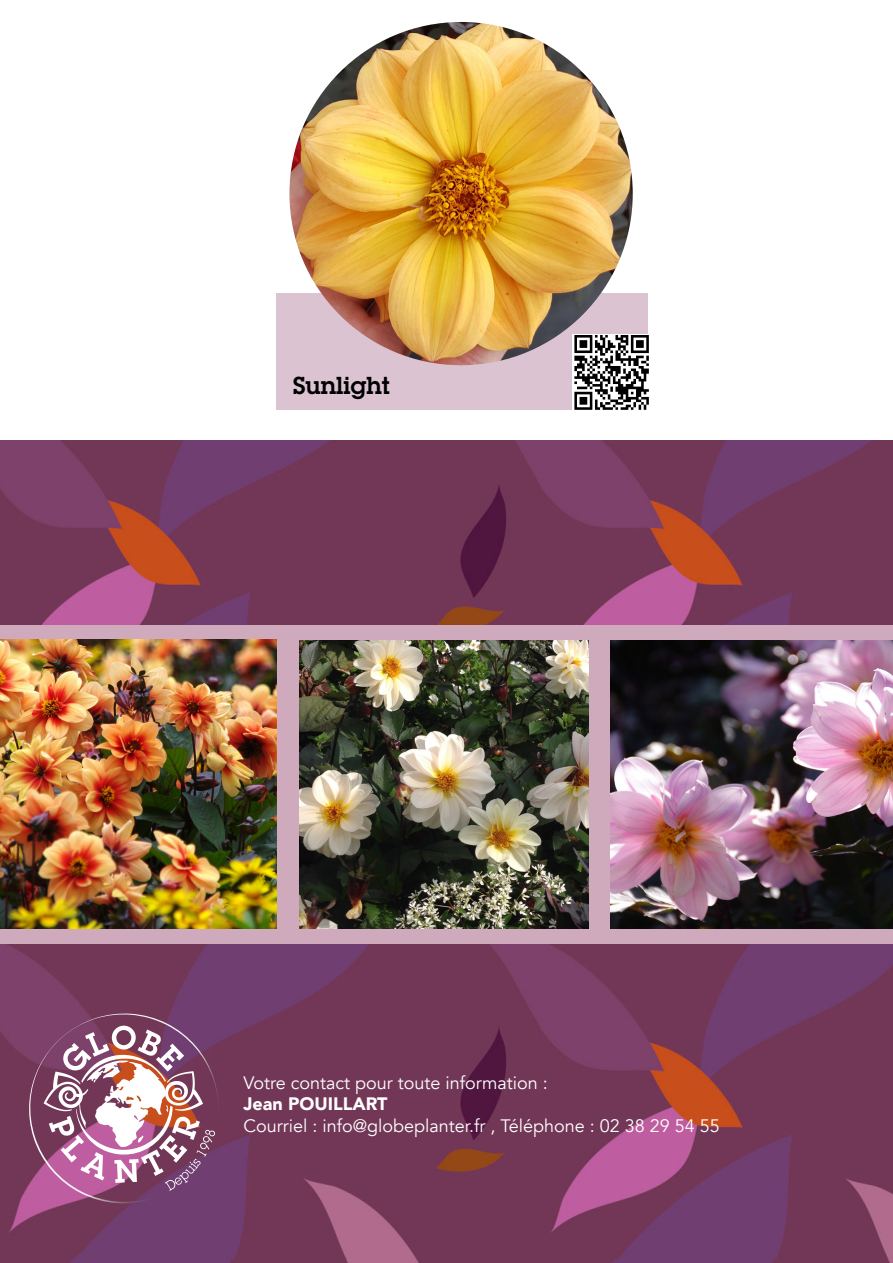
<style>
.page{position:relative;width:893px;height:1263px;background:#fff}
.page>*{position:absolute;margin:0;border:0;box-sizing:border-box;transform-origin:0 0}
.t1{font:600 24px "Lubalin Graph Std";color:#000}
.t2{font:18px "Avenir";color:#fff}
.t3{font:900 18px "Avenir";color:#fff}
</style>
<div class="page">
<div style="left:276px;top:293px;width:372px;height:117px;background:#dcc3d1"></div>
<img style="left:0;top:440px;width:893px;height:823px">
<svg style="left:29px;top:1013px;width:190px;height:191px"></svg>
<img style="left:289px;top:22px;width:344px;height:343px;border-radius:172px">
<img style="left:573px;top:334px;width:76px;height:76px">
<div style="left:0;top:626px;width:893px;height:318px;background:#cfaabd"></div>
<img style="left:299px;top:640px;width:289px;height:288px">
<img style="left:0;top:639px;width:276px;height:289px">
<img style="left:611px;top:640px;width:282px;height:288px">
<p class="t1" style="left:293px;top:370px;width:98px">Sunlight</p>
<p class="t2" style="left:243px;top:1072px;width:306px">Votre contact pour toute information :</p>
<p class="t3" style="left:243px;top:1088px;width:145px">Jean POUILLART</p>
<p class="t2" style="left:243px;top:1115px;width:478px">Courriel : info@globeplanter.fr , Téléphone : 02 38 29 54 55</p>
</div>
